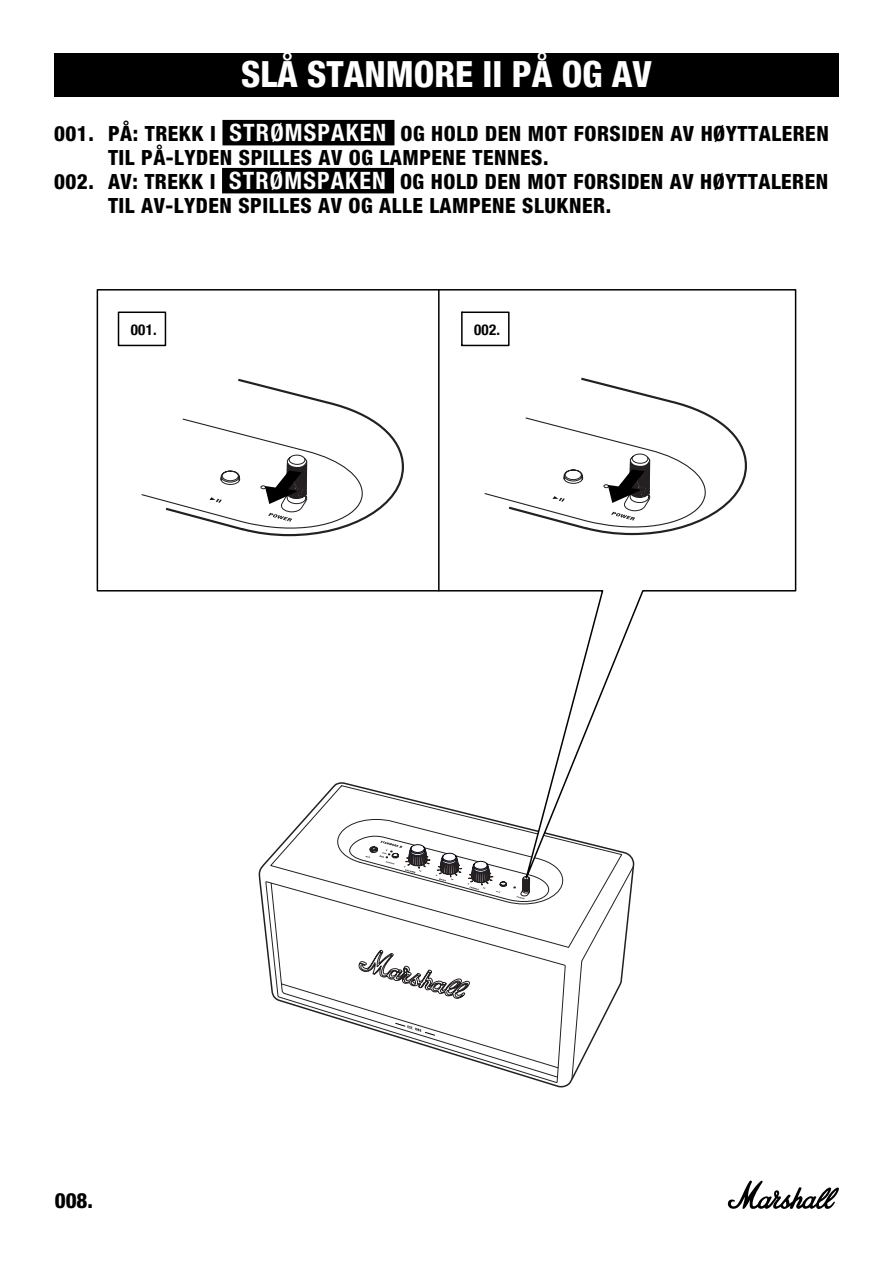
<style>
.page{position:relative;width:893px;height:1263px;background:#fff}
.page>*{position:absolute;margin:0;border:0;box-sizing:border-box;transform-origin:0 0}
.t1{font:800 condensed 36px "Helvetica Neue LT Com";color:#fff}
.t2{font:800 condensed 21px "Helvetica Neue LT Std";letter-spacing:.025em;color:#000}
.t3{font:700 condensed 15px "Helvetica Neue";letter-spacing:.02em;color:#000}
.s1{font-weight:700;font-size:24px;color:#fff}
</style>
<div class="page">
<svg style="left:727px;top:1180px;width:112px;height:29px"></svg>
<div style="left:54px;top:53px;width:785px;height:44px;background:#000"></div>
<div style="left:222px;top:120px;width:172px;height:25px;background:#000"></div>
<div style="left:222px;top:168px;width:172px;height:25px;background:#000"></div>
<svg style="left:265px;top:900px;width:366px;height:183px"></svg>
<svg style="left:359px;top:950px;width:111px;height:49px"></svg>
<svg style="left:394px;top:1022px;width:42px;height:14px"></svg>
<svg style="left:269px;top:900px;width:354px;height:48px"></svg>
<svg style="left:349px;top:900px;width:200px;height:3px"></svg>
<svg style="left:97px;top:289px;width:699px;height:611px"></svg>
<svg style="left:141px;top:377px;width:264px;height:160px"></svg>
<hr style="left:438px;top:290px;width:2px;height:301px;background:#000">
<div style="left:118px;top:311px;width:48px;height:35px;border:2px solid #000"></div>
<svg style="left:460px;top:311px;width:50px;height:36px"></svg>
<svg style="left:484px;top:376px;width:264px;height:160px"></svg>
<h1 class="t1" style="left:241px;top:52px;width:412px">SLÅ STANMORE II PÅ OG AV</h1>
<p class="t2" style="left:54px;top:121px;width:776px">001. PÅ: TREKK I <span class="s1">STRØMSPAKEN</span> OG HOLD DEN MOT FORSIDEN AV HØYTTALEREN</p>
<p class="t2" style="left:108px;top:145px;width:442px">TIL PÅ-LYDEN SPILLES AV OG LAMPENE TENNES.</p>
<p class="t2" style="left:54px;top:169px;width:776px">002. AV: TREKK I <span class="s1">STRØMSPAKEN</span> OG HOLD DEN MOT FORSIDEN AV HØYTTALEREN</p>
<p class="t2" style="left:108px;top:193px;width:505px">TIL AV-LYDEN SPILLES AV OG ALLE LAMPENE SLUKNER.</p>
<p class="t3" style="left:131px;top:317px;width:27px">001.</p>
<p class="t3" style="left:474px;top:317px;width:27px">002.</p>
<p class="t2" style="left:55px;top:1187px;width:40px">008.</p>
</div>
